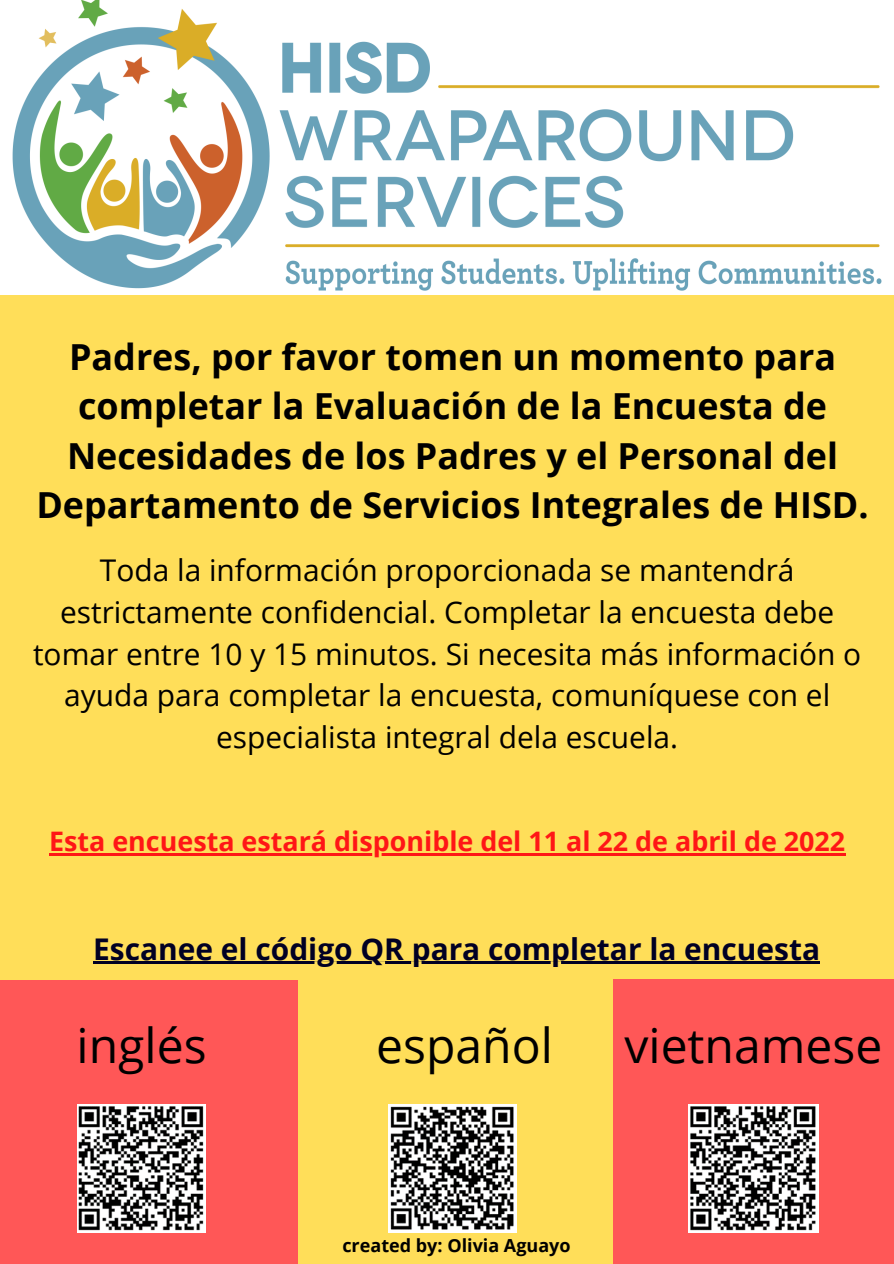
<style>
.page{position:relative;width:894px;height:1264px;background:#fff}
.page>*{position:absolute;margin:0;border:0;box-sizing:border-box;transform-origin:0 0}
.t1{font:48px "Open Sans";color:#000}
.t2{font:700 35.85px/49.5px "Open Sans";color:#000;text-align:center}
.t3{font:29.85px/41.7px "Open Sans";color:#000;text-align:center}
.t4{font:700 29.85px "Open Sans";color:#010024}
.t5{font:700 26.85px "Open Sans";color:#ff1616}
.t6{font:700 18px "Open Sans";color:#000}
</style>
<div class="page">
<div style="left:0;top:0;width:893px;height:1263px;background:#ffde59"></div>
<div style="left:0;top:979px;width:297px;height:284px;background:#ff5757"></div>
<div style="left:613px;top:979px;width:280px;height:284px;background:#ff5757"></div>
<img style="left:77px;top:1104px;width:129px;height:128px">
<img style="left:388px;top:1104px;width:128px;height:128px">
<img style="left:688px;top:1104px;width:130px;height:128px">
<img style="left:0;top:0;width:893px;height:294px">
<hr style="left:93px;top:961px;width:726px;height:3px;background:#010024">
<hr style="left:49px;top:853px;width:796px;height:2px;background:#ff1616">
<p class="t2" style="left:36px;top:331px;width:833px">Padres, por favor tomen un momento para completar la Evaluación de la Encuesta de Necesidades de los Padres y el Personal del Departamento de Servicios Integrales de HISD.</p>
<p class="t3" style="left:33px;top:549px;width:829px">Toda la información proporcionada se mantendrá estrictamente confidencial. Completar la encuesta debe tomar entre 10 y 15 minutos. Si necesita más información o ayuda para completar la encuesta, comuníquese con el especialista integral dela escuela.</p>
<p class="t5" style="left:49px;top:822px;width:797px">Esta encuesta estará disponible del 11 al 22 de abril de 2022</p>
<p class="t4" style="left:93px;top:927px;width:728px">Escanee el código QR para completar la encuesta</p>
<p class="t1" style="left:77px;top:1011px;width:131px">inglés</p>
<p class="t1" style="left:376px;top:1011px;width:178px">español</p>
<p class="t1" style="left:624px;top:1011px;width:259px">vietnamese</p>
<p class="t6" style="left:342px;top:1232px;width:230px">created by: Olivia Aguayo</p>
</div>
